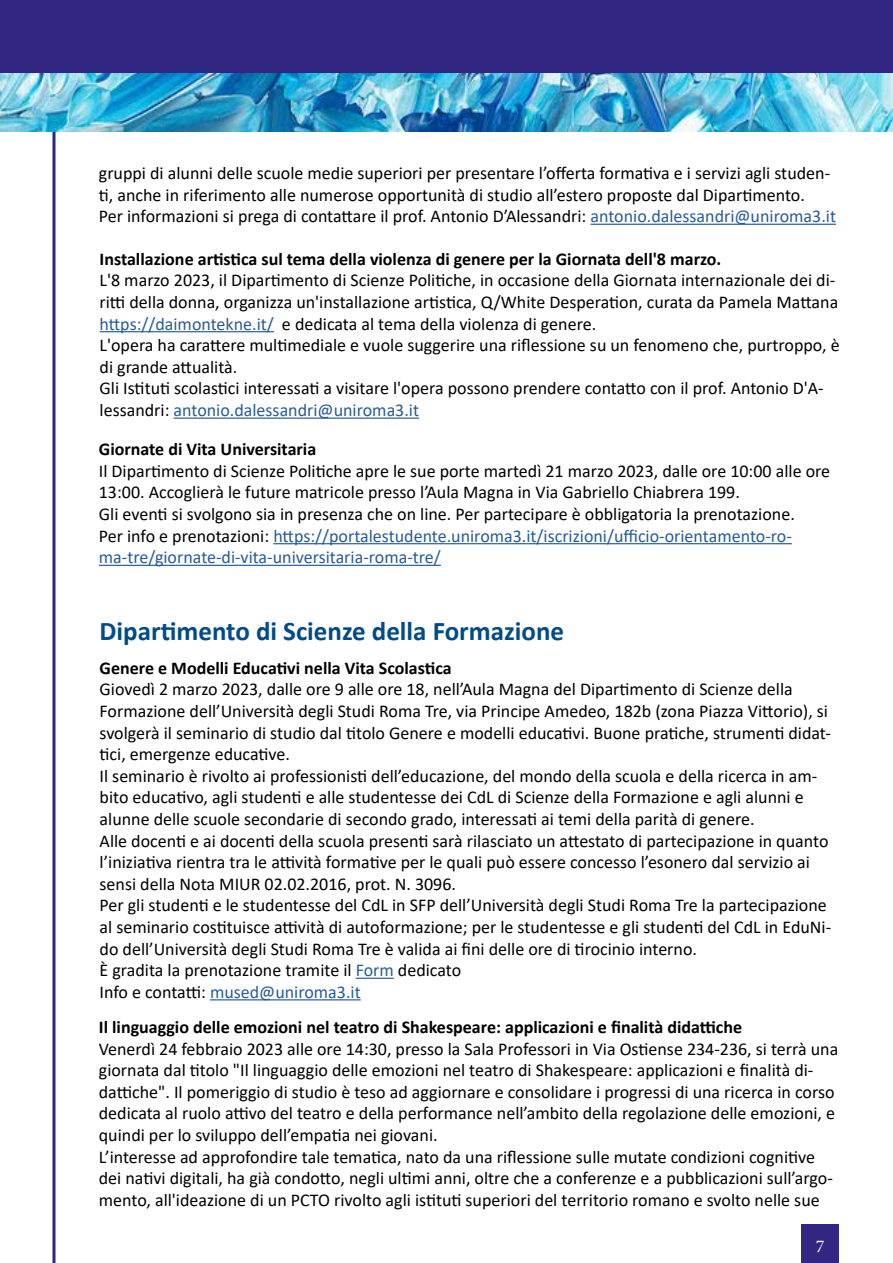
<style>
.page{position:relative;width:893px;height:1263px;background:#fff}
.page>*{position:absolute;margin:0;border:0;box-sizing:border-box;transform-origin:0 0}
.t1{font:700 27px "Calibri";color:#014b8c}
.t2{font:18px/21.6px "Calibri";color:#000}
.t3{font:700 18px "Calibri";color:#000}
.t4{font:18px "Minion Pro";color:#fff}
.s1{color:#275b9b}
</style>
<div class="page">
<div style="left:0;top:0;width:893px;height:74px;background:#312783"></div>
<img style="left:0;top:73px;width:893px;height:59px">
<svg style="left:52px;top:132px;width:4px;height:1131px"></svg>
<div style="left:801px;top:1225px;width:38px;height:38px;background:#312783"></div>
<hr style="left:100px;top:331px;width:174px;height:1px;background:#275b9b">
<hr style="left:174px;top:417px;width:245px;height:2px;background:#275b9b">
<hr style="left:273px;top:543px;width:519px;height:1px;background:#275b9b">
<hr style="left:99px;top:565px;width:342px;height:1px;background:#275b9b">
<hr style="left:356px;top:978px;width:38px;height:1px;background:#275b9b">
<hr style="left:210px;top:999px;width:151px;height:1px;background:#275b9b">
<hr style="left:590px;top:224px;width:246px;height:1px;background:#275b9b">
<p class="t2" style="left:99px;top:162px;width:739px">gruppi di alunni delle scuole medie superiori per presentare l’offerta formativa e i servizi agli studen&shy;ti, anche in riferimento alle numerose opportunità di studio all’estero proposte dal Dipartimento.<br>Per informazioni si prega di contattare il prof. Antonio D’Alessandri: <span class="s1">antonio.dalessandri@uniroma3.it</span></p>
<p class="t3" style="left:100px;top:246px;width:623px">Installazione artistica sul tema della violenza di genere per la Giornata dell'8 marzo.</p>
<p class="t2" style="left:100px;top:269px;width:742px">L'8 marzo 2023, il Dipartimento di Scienze Politiche, in occasione della Giornata internazionale dei di&shy;ritti della donna, organizza un'installazione artistica, Q/White Desperation, curata da Pamela Mattana <span class="s1">https://daimontekne.it/</span> e dedicata al tema della violenza di genere.<br>L'opera ha carattere multimediale e vuole suggerire una riflessione su un fenomeno che, purtroppo, è di grande attualità.<br>Gli Istituti scolastici interessati a visitare l'opera possono prendere contatto con il prof. Antonio D'A&shy;lessandri: <span class="s1">antonio.dalessandri@uniroma3.it</span></p>
<p class="t3" style="left:99px;top:437px;width:219px">Giornate di Vita Universitaria</p>
<p class="t2" style="left:99px;top:460px;width:733px">Il Dipartimento di Scienze Politiche apre le sue porte martedì 21 marzo 2023, dalle ore 10:00 alle ore 13:00. Accoglierà le future matricole presso l’Aula Magna in Via Gabriello Chiabrera 199.<br>Gli eventi si svolgono sia in presenza che on line. Per partecipare è obbligatoria la prenotazione.<br>Per info e prenotazioni: <span class="s1">https://portalestudente.uniroma3.it/iscrizioni/ufficio-orientamento-ro&shy;ma-tre/giornate-di-vita-universitaria-roma-tre/</span></p>
<h1 class="t1" style="left:100px;top:612px;width:466px">Dipartimento di Scienze della Formazione</h1>
<p class="t3" style="left:100px;top:655px;width:354px">Genere e Modelli Educativi nella Vita Scolastica</p>
<p class="t2" style="left:100px;top:678px;width:733px">Giovedì 2 marzo 2023, dalle ore 9 alle ore 18, nell’Aula Magna del Dipartimento di Scienze della Formazione dell’Università degli Studi Roma Tre, via Principe Amedeo, 182b (zona Piazza Vittorio), si svolgerà il seminario di studio dal titolo Genere e modelli educativi. Buone pratiche, strumenti didat&shy;tici, emergenze educative.<br>Il seminario è rivolto ai professionisti dell’educazione, del mondo della scuola e della ricerca in am&shy;bito educativo, agli studenti e alle studentesse dei CdL di Scienze della Formazione e agli alunni e alunne delle scuole secondarie di secondo grado, interessati ai temi della parità di genere.<br>Alle docenti e ai docenti della scuola presenti sarà rilasciato un attestato di partecipazione in quanto l’iniziativa rientra tra le attività formative per le quali può essere concesso l’esonero dal servizio ai sensi della Nota MIUR 02.02.2016, prot. N. 3096.<br>Per gli studenti e le studentesse del CdL in SFP dell’Università degli Studi Roma Tre la partecipazione al seminario costituisce attività di autoformazione; per le studentesse e gli studenti del CdL in EduNi&shy;do dell’Università degli Studi Roma Tre è valida ai fini delle ore di tirocinio interno.<br>È gradita la prenotazione tramite il <span class="s1">Form</span> dedicato<br>Info e contatti: <span class="s1">mused@uniroma3.it</span></p>
<p class="t3" style="left:99px;top:1014px;width:645px">Il linguaggio delle emozioni nel teatro di Shakespeare: applicazioni e finalità didattiche</p>
<p class="t2" style="left:99px;top:1037px;width:741px">Venerdì 24 febbraio 2023 alle ore 14:30, presso la Sala Professori in Via Ostiense 234-236, si terrà una giornata dal titolo "Il linguaggio delle emozioni nel teatro di Shakespeare: applicazioni e finalità di&shy;dattiche". Il pomeriggio di studio è teso ad aggiornare e consolidare i progressi di una ricerca in corso dedicata al ruolo attivo del teatro e della performance nell’ambito della regolazione delle emozioni, e quindi per lo sviluppo dell’empatia nei giovani.<br>L’interesse ad approfondire tale tematica, nato da una riflessione sulle mutate condizioni cognitive dei nativi digitali, ha già condotto, negli ultimi anni, oltre che a conferenze e a pubblicazioni sull’argo&shy;mento, all'ideazione di un PCTO rivolto agli istituti superiori del territorio romano e svolto nelle sue</p>
<p class="t4" style="left:816px;top:1234px;width:10px">7</p>
</div>
